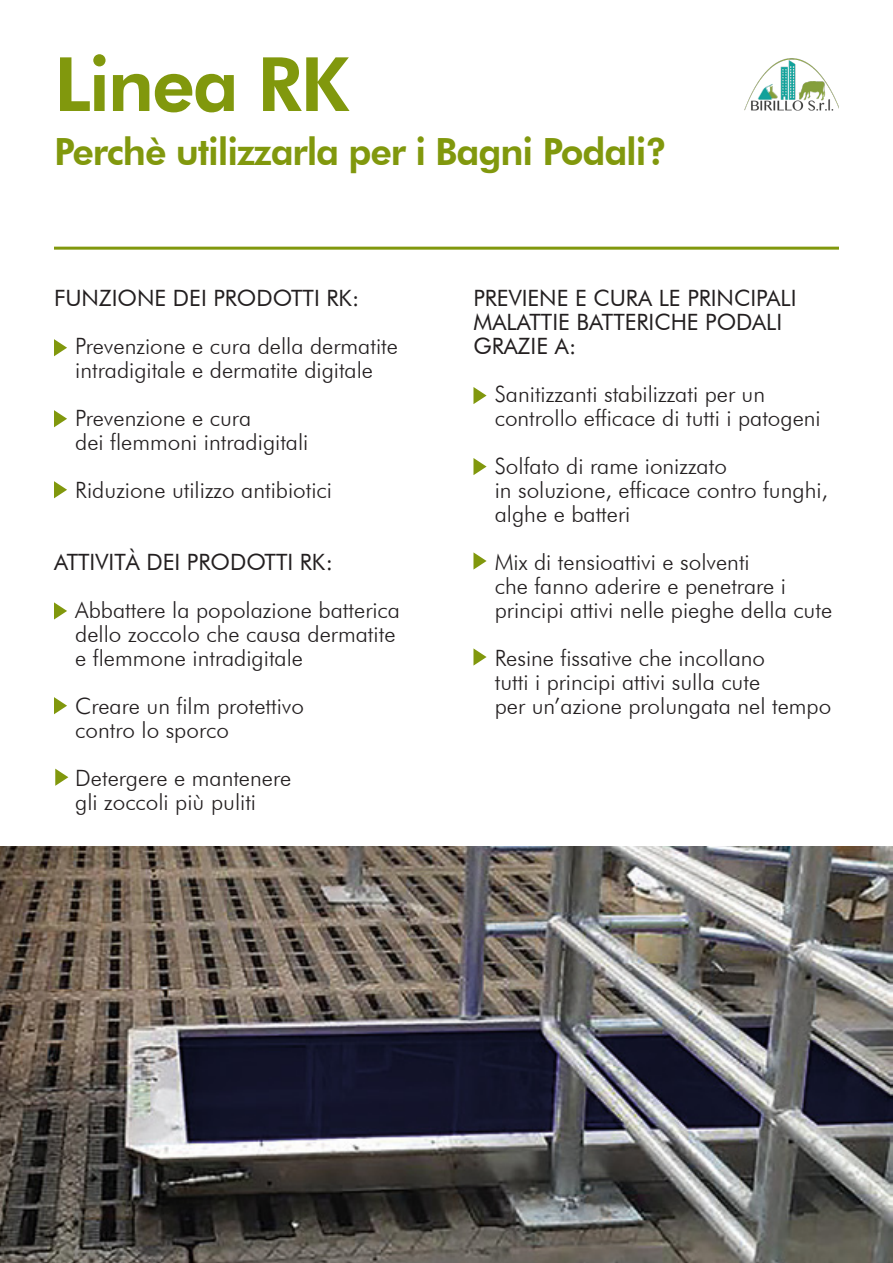
<style>
.page{position:relative;width:893px;height:1263px;background:#fff}
.page>*{position:absolute;margin:0;border:0;box-sizing:border-box;transform-origin:0 0}
.t1{font:800 75px "Futura BT";letter-spacing:-.03em;color:#81980d}
.t2{font:800 37.5px "Futura BT";letter-spacing:-.03em;color:#81980d}
.t3{font:300 22.5px/24px "Futura BT";color:#231f20}
.t4{font:22.5px/24px "Futura BT";color:#231f20}
</style>
<div class="page">
<img style="left:745px;top:58px;width:94px;height:53px">
<img style="left:0;top:846px;width:893px;height:417px">
<hr style="left:54px;top:247px;width:785px;height:3px;background:#81980d">
<svg style="left:54px;top:339px;width:13px;height:18px"></svg>
<svg style="left:473px;top:387px;width:14px;height:17px"></svg>
<svg style="left:54px;top:410px;width:13px;height:18px"></svg>
<svg style="left:473px;top:458px;width:14px;height:17px"></svg>
<svg style="left:54px;top:602px;width:13px;height:18px"></svg>
<svg style="left:54px;top:481px;width:13px;height:18px"></svg>
<svg style="left:473px;top:552px;width:14px;height:18px"></svg>
<svg style="left:473px;top:648px;width:14px;height:18px"></svg>
<svg style="left:54px;top:697px;width:13px;height:18px"></svg>
<svg style="left:55px;top:768px;width:14px;height:18px"></svg>
<p class="t1" style="left:54px;top:39px;width:296px">Linea RK</p>
<p class="t2" style="left:54px;top:128px;width:615px">Perchè utilizzarla per i Bagni Podali?</p>
<p class="t4" style="left:54px;top:286px;width:307px">FUNZIONE DEI PRODOTTI RK:</p>
<p class="t3" style="left:75px;top:334px;width:324px">Prevenzione e cura della dermatite intradigitale e dermatite digitale</p>
<p class="t3" style="left:75px;top:406px;width:177px">Prevenzione e cura</p>
<p class="t3" style="left:75px;top:430px;width:235px">dei flemmoni intradigitali</p>
<p class="t3" style="left:75px;top:478px;width:258px">Riduzione utilizzo antibiotici</p>
<p class="t4" style="left:54px;top:550px;width:280px">ATTIVITÀ DEI PRODOTTI RK:</p>
<p class="t3" style="left:75px;top:598px;width:326px">Abbattere la popolazione batterica dello zoccolo che causa dermatite</p>
<p class="t3" style="left:75px;top:646px;width:229px">e flemmone intradigitale</p>
<p class="t3" style="left:75px;top:694px;width:230px">Creare un film protettivo</p>
<p class="t3" style="left:75px;top:718px;width:155px">contro lo sporco</p>
<p class="t3" style="left:75px;top:766px;width:218px">Detergere e mantenere</p>
<p class="t3" style="left:75px;top:790px;width:182px">gli zoccoli più puliti</p>
<p class="t4" style="left:473px;top:286px;width:325px">PREVIENE E CURA LE PRINCIPALI<br>MALATTIE BATTERICHE PODALI<br>GRAZIE A:</p>
<p class="t3" style="left:495px;top:382px;width:327px">Sanitizzanti stabilizzati per un controllo efficace di tutti i patogeni</p>
<p class="t3" style="left:495px;top:454px;width:234px">Solfato di rame ionizzato</p>
<p class="t3" style="left:495px;top:478px;width:335px">in soluzione, efficace contro funghi, alghe e batteri</p>
<p class="t3" style="left:495px;top:550px;width:256px">Mix di tensioattivi e solventi</p>
<p class="t3" style="left:495px;top:574px;width:339px">che fanno aderire e penetrare i principi attivi nelle pieghe della cute</p>
<p class="t3" style="left:495px;top:646px;width:272px">Resine fissative che incollano</p>
<p class="t3" style="left:495px;top:670px;width:267px">tutti i principi attivi sulla cute</p>
<p class="t3" style="left:495px;top:694px;width:338px">per un’azione prolungata nel tempo</p>
</div>
